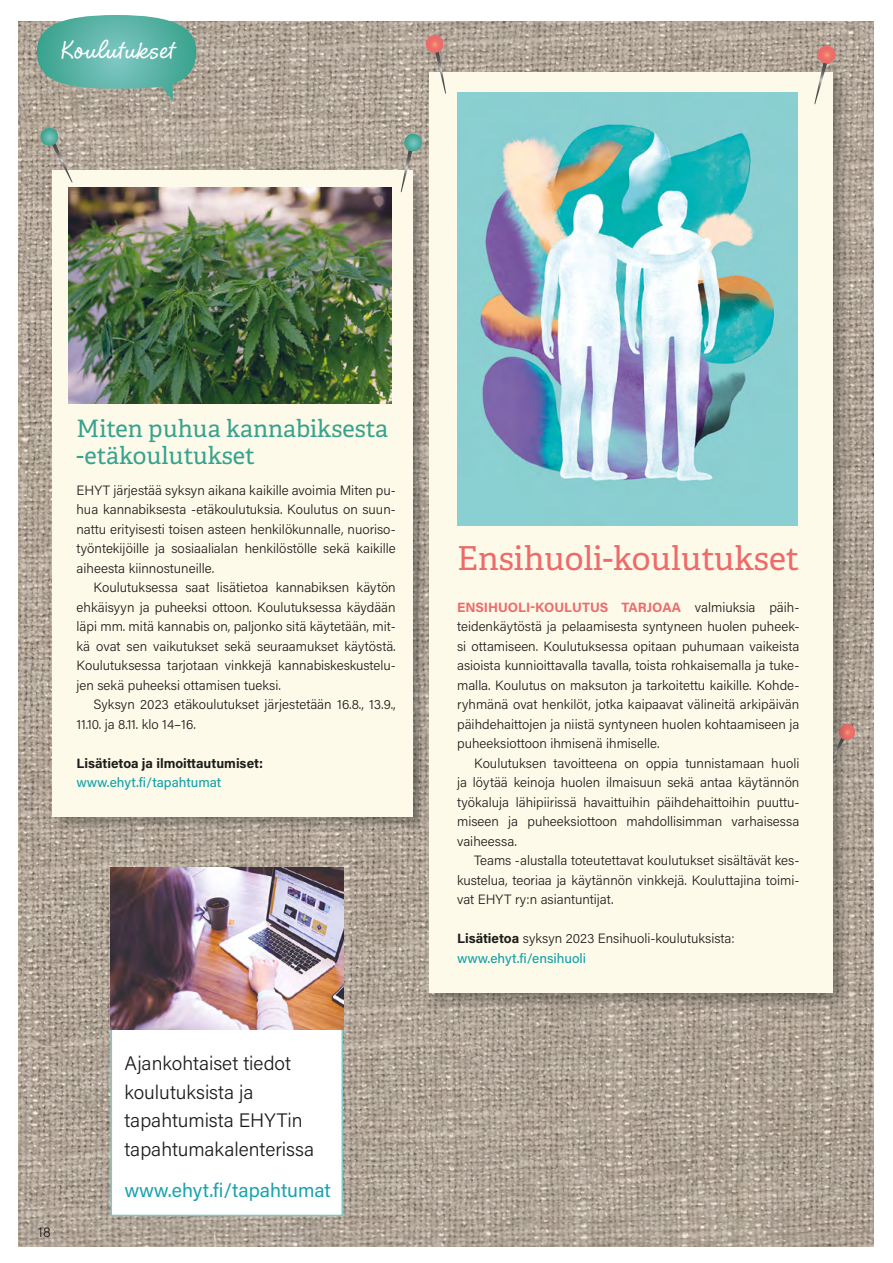
<style>
.page{position:relative;width:893px;height:1263px;background:#fff}
.page>*{position:absolute;margin:0;border:0;box-sizing:border-box;transform-origin:0 0}
.H2_Adelle_22_p_pun{font:33px "Adelle PE";color:#ed6b6a}
.H2_Koulutus_otsikko{font:24px/27px "Adelle PE";color:#37a38e}
.kupla_kauno{font:700 22.5px "Cluff HMK";color:#fff}
.Ajankohtaiset{font:300 19.5px/28.5px "Acumin Pro";color:#1d1d1b}
.leipis_tapahtumat_9{font:19.5px "Acumin Pro";color:#17a3ab}
.t1{font:300 14.25px "Acumin Pro";color:#1d1d1b}
.leipis_tapahtumat_si{font:300 13.5px/19.5px "Acumin Pro";color:#1d1d1b;text-align:justify}
.leipis_tapahtumat_9-2{font:300 13.5px/19.5px "Acumin Pro";color:#1d1d1b;text-align:justify}
.leipis_tapahtumat_9-3{font:500 13.5px "Acumin Pro";color:#17a3ab}
.leipis_tapahtumat_9-4{font:700 13.5px "Acumin Pro";color:#1d1d1b}
.s1{font-weight:700;color:#ed6b6a}
.s2{font-weight:700}
</style>
<div class="page">
<img style="left:19px;top:21px;width:855px;height:1225px">
<div style="left:49px;top:167px;width:379px;height:665px;background:#1d1d1b;opacity:.33"></div>
<div style="left:52px;top:170px;width:360px;height:646px;background:#fefae9"></div>
<svg style="left:848px;top:724px;width:8px;height:49px"></svg>
<div style="left:426px;top:69px;width:422px;height:939px;background:#1d1d1b;opacity:.33"></div>
<div style="left:429px;top:73px;width:404px;height:920px;background:#fefae9"></div>
<svg style="left:401px;top:134px;width:22px;height:58px"></svg>
<svg style="left:39px;top:128px;width:34px;height:55px;background:#acafa2"></svg>
<svg style="left:37px;top:15px;width:159px;height:86px;background:#72b2a5"></svg>
<svg style="left:424px;top:35px;width:22px;height:59px"></svg>
<svg style="left:814px;top:46px;width:22px;height:59px"></svg>
<div style="left:111px;top:867px;width:232px;height:349px;background:#fff;border:2px solid #80c9c6"></div>
<img style="left:457px;top:93px;width:340px;height:432px">
<img style="left:68px;top:188px;width:323px;height:215px">
<img style="left:111px;top:867px;width:232px;height:162px">
<p class="kupla_kauno" style="left:59px;top:37px;width:117px">Koulutukset</p>
<h2 class="H2_Koulutus_otsikko" style="left:77px;top:414px;width:313px">Miten puhua kannabiksesta -etäkoulutukset</h2>
<p class="leipis_tapahtumat_9-2" style="left:77px;top:480px;width:321px">EHYT järjestää syksyn aikana kaikille avoimia Miten pu&shy;hua kannabiksesta -etäkoulutuksia. Koulutus on suun&shy;nattu erityisesti toisen asteen henkilökunnalle, nuoriso&shy;työntekijöille ja sosiaalialan henkilöstölle sekä kaikille aiheesta kiinnostuneille.</p>
<p class="leipis_tapahtumat_si" style="left:77px;top:577px;width:321px;text-indent:17px">Koulutuksessa saat lisätietoa kannabiksen käytön ehkäisyyn ja puheeksi ottoon. Koulutuksessa käydään läpi mm. mitä kannabis on, paljonko sitä käytetään, mit&shy;kä ovat sen vaikutukset sekä seuraamukset käytöstä.<br>Koulutuksessa tarjotaan vinkkejä kannabiskeskustelu&shy;jen sekä puheeksi ottamisen tueksi.</p>
<p class="leipis_tapahtumat_si" style="left:77px;top:694px;width:321px;text-indent:17px">Syksyn 2023 etäkoulutukset järjestetään 16.8., 13.9.,<br>11.10. ja 8.11. klo 14–16.</p>
<p class="leipis_tapahtumat_9-4" style="left:77px;top:753px;width:188px">Lisätietoa ja ilmoittautumiset:</p>
<p class="leipis_tapahtumat_9-3" style="left:77px;top:773px;width:146px">www.ehyt.fi/tapahtumat</p>
<p class="t1" style="left:38px;top:1222px;width:14px">18</p>
<p class="Ajankohtaiset" style="left:124px;top:1048px;width:191px">Ajankohtaiset tiedot koulutuksista ja tapahtumista EHYTin tapahtumakalenterissa</p>
<p class="leipis_tapahtumat_9" style="left:124px;top:1176px;width:208px">www.ehyt.fi/tapahtumat</p>
<h2 class="H2_Adelle_22_p_pun" style="left:457px;top:534px;width:344px">Ensihuoli-koulutukset</h2>
<p class="leipis_tapahtumat_9-2" style="left:457px;top:597px;width:344px"><span class="s1">ENSIHUOLI-KOULUTUS TARJOAA</span> valmiuksia päih&shy;teidenkäytöstä ja pelaamisesta syntyneen huolen puheek&shy;si ottamiseen. Koulutuksessa opitaan puhumaan vaikeista asioista kunnioittavalla tavalla, toista rohkaisemalla ja tuke&shy;malla. Koulutus on maksuton ja tarkoitettu kaikille. Kohde&shy;ryhmänä ovat henkilöt, jotka kaipaavat välineitä arkipäivän päihdehaittojen ja niistä syntyneen huolen kohtaamiseen ja puheeksiottoon ihmisenä ihmiselle.</p>
<p class="leipis_tapahtumat_si" style="left:457px;top:753px;width:344px;text-indent:17px">Koulutuksen tavoitteena on oppia tunnistamaan huoli ja löytää keinoja huolen ilmaisuun sekä antaa käytännön työkaluja lähipiirissä havaittuihin päihdehaittoihin puuttu&shy;miseen ja puheeksiottoon mahdollisimman varhaisessa vaiheessa.</p>
<p class="leipis_tapahtumat_si" style="left:457px;top:850px;width:344px;text-indent:17px">Teams -alustalla toteutettavat koulutukset sisältävät kes&shy;kustelua, teoriaa ja käytännön vinkkejä. Kouluttajina toimi&shy;vat EHYT ry:n asiantuntijat.</p>
<p class="leipis_tapahtumat_9-2" style="left:457px;top:928px;width:279px"><span class="s2">Lisätietoa</span> syksyn 2023 Ensihuoli-koulutuksista:</p>
<p class="leipis_tapahtumat_9-3" style="left:457px;top:948px;width:131px">www.ehyt.fi/ensihuoli</p>
</div>
